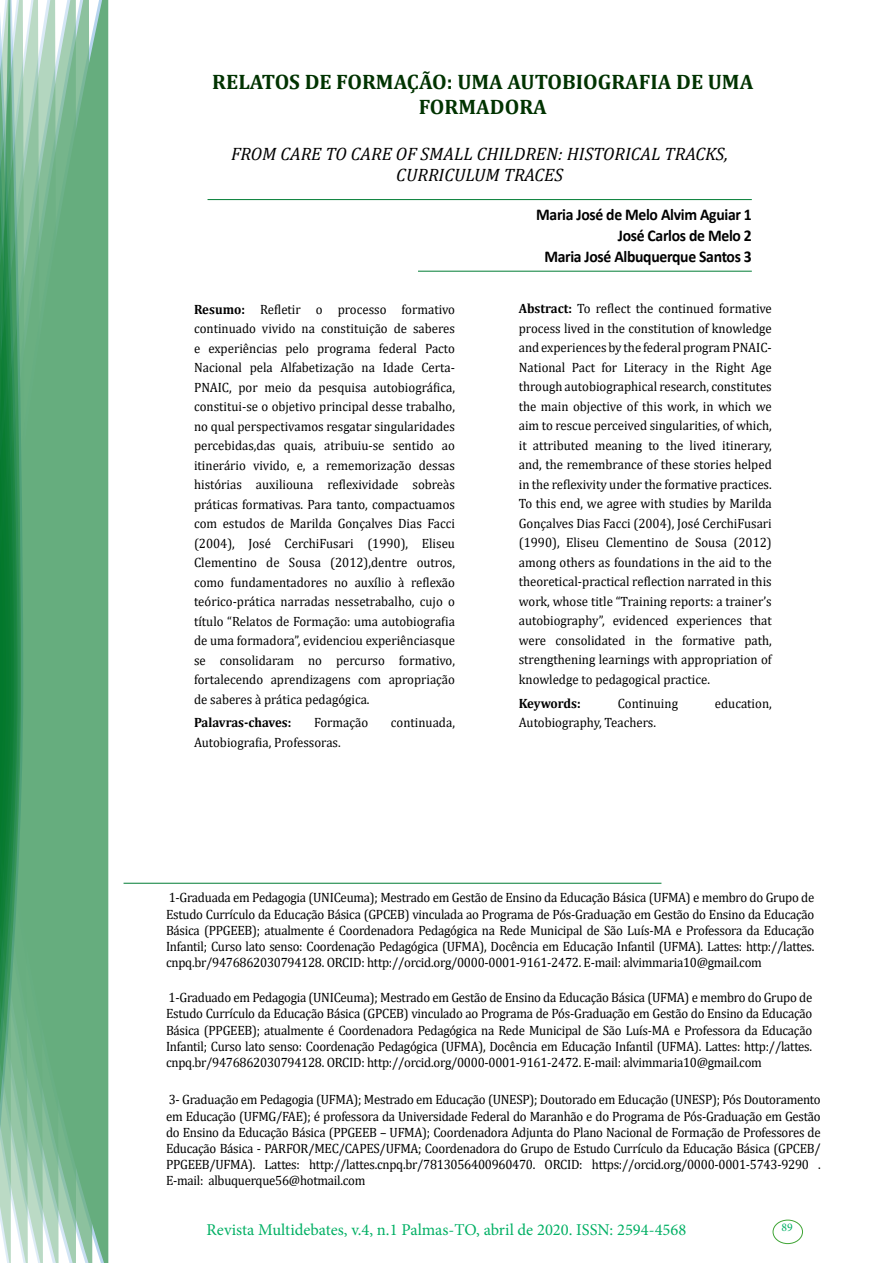
<style>
.page{position:relative;width:893px;height:1263px;background:#fff}
.page>*{position:absolute;margin:0;border:0;box-sizing:border-box;transform-origin:0 0}
.t1{font:700 21px/25.2px "Cambria";color:#030;text-align:center}
.t2{font:italic 18px/21.6px "Cambria";color:#000;text-align:center}
.t3{font:700 16.5px/21px "Calibri";letter-spacing:-.02em;color:#000;text-align:right;scale:.95 1}
.t4{font:16.5px "Minion Pro";color:#00b064}
.t5{font:13.5px/19.5px "Cambria";letter-spacing:-.01em;color:#000;text-align:justify;scale:.95 1}
.t6{font:700 13.5px "Cambria";color:#000;scale:.95 1}
.t7{font:11.7px "Minion Pro";color:#00b064}
.s1{font-weight:700}
</style>
<div class="page">
<div style="left:95px;top:0;width:14px;height:1263px;background:#66ad7e"></div>
<svg style="left:79px;top:0;width:16px;height:1263px;background:#6cb083"></svg>
<svg style="left:62px;top:0;width:17px;height:1263px;background:#6fb287"></svg>
<svg style="left:45px;top:0;width:17px;height:1263px;background:#77b68d"></svg>
<svg style="left:30px;top:0;width:15px;height:1263px;background:#7bb891"></svg>
<svg style="left:0;top:0;width:30px;height:1263px;background:#5ba779"></svg>
<div style="left:772px;top:1219px;width:31px;height:25px;border:1px solid #3fa535;border-radius:50%"></div>
<hr style="left:124px;top:883px;width:537px;height:1px;background:#007c34">
<hr style="left:208px;top:199px;width:544px;height:1px;background:#007c34">
<hr style="left:418px;top:271px;width:334px;height:1px;background:#007c34">
<h1 class="t1" style="left:212px;top:68px;width:543px">RELATOS DE FORMAÇÃO: UMA AUTOBIOGRAFIA DE UMA<br>FORMADORA</h1>
<h2 class="t2" style="left:231px;top:142px;width:498px">FROM CARE TO CARE OF SMALL CHILDREN: HISTORICAL TRACKS,<br>CURRICULUM TRACES</h2>
<p class="t3" style="left:536px;top:204px;width:228px">Maria José de Melo Alvim Aguiar 1<br>José Carlos de Melo 2<br>Maria José Albuquerque Santos 3</p>
<p class="t5" style="left:194px;top:299px;width:276px"><span class="s1">Resumo:</span> Refletir o processo formativo continuado vivido na constituição de saberes e experiências pelo programa federal Pacto Nacional pela Alfabetização na Idade Certa-PNAIC, por meio da pesquisa autobiográfica, constitui-se o objetivo principal desse trabalho, no qual perspectivamos resgatar singularidades percebidas,das quais, atribuiu-se sentido ao itinerário vivido, e, a rememorização dessas histórias auxiliouna reflexividade sobreàs práticas formativas. Para tanto, compactuamos com estudos de Marilda Gonçalves Dias Facci (2004), José CerchiFusari (1990), Eliseu Clementino de Sousa (2012),dentre outros, como fundamentadores no auxílio à reflexão teórico-prática narradas nessetrabalho, cujo o título “Relatos de Formação: uma autobiografia de uma formadora”, evidenciou experiênciasque se consolidaram no percurso formativo, fortalecendo aprendizagens com apropriação de saberes à prática pedagógica.</p>
<p class="t6" style="left:194px;top:713px;width:104px">Palavras-chaves:</p>
<p class="t5" style="left:314px;top:713px;width:59px">Formação</p>
<p class="t5" style="left:391px;top:713px;width:69px">continuada,</p>
<p class="t5" style="left:194px;top:732px;width:156px">Autobiografia, Professoras.</p>
<p class="t5" style="left:519px;top:299px;width:268px"><span class="s1">Abstract:</span> To reflect the continued formative process lived in the constitution of knowledge and experiences by the federal program PNAIC-National Pact for Literacy in the Right Age through autobiographical research, constitutes the main objective of this work, in which we aim to rescue perceived singularities, of which, it attributed meaning to the lived itinerary, and, the remembrance of these stories helped in the reflexivity under the formative practices.<br>To this end, we agree with studies by Marilda Gonçalves Dias Facci (2004), José CerchiFusari (1990), Eliseu Clementino de Sousa (2012) among others as foundations in the aid to the theoretical-practical reflection narrated in this work, whose title “Training reports: a trainer’s autobiography”, evidenced experiences that were consolidated in the formative path, strengthening learnings with appropriation of knowledge to pedagogical practice.</p>
<p class="t6" style="left:519px;top:693px;width:67px">Keywords:</p>
<p class="t5" style="left:618px;top:693px;width:65px">Continuing</p>
<p class="t5" style="left:715px;top:693px;width:61px">education,</p>
<p class="t5" style="left:519px;top:713px;width:146px">Autobiography, Teachers.</p>
<p class="t5" style="left:166px;top:890px;width:684px;line-height:16.2px">1-Graduada em Pedagogia (UNICeuma); Mestrado em Gestão de Ensino da Educação Básica (UFMA) e membro do Grupo de Estudo Currículo da Educação Básica (GPCEB) vinculada ao Programa de Pós-Graduação em Gestão do Ensino da Educação Básica (PPGEEB); atualmente é Coordenadora Pedagógica na Rede Municipal de São Luís-MA e Professora da Educação Infantil; Curso lato senso: Coordenação Pedagógica (UFMA), Docência em Educação Infantil (UFMA). Lattes: http://lattes. cnpq.br/9476862030794128. ORCID: http://orcid.org/0000-0001-9161-2472. E-mail: alvimmaria10@gmail.com</p>
<p class="t5" style="left:166px;top:989px;width:682px;line-height:16.2px">1-Graduado em Pedagogia (UNICeuma); Mestrado em Gestão de Ensino da Educação Básica (UFMA) e membro do Grupo de Estudo Currículo da Educação Básica (GPCEB) vinculado ao Programa de Pós-Graduação em Gestão do Ensino da Educação Básica (PPGEEB); atualmente é Coordenadora Pedagógica na Rede Municipal de São Luís-MA e Professora da Educação Infantil; Curso lato senso: Coordenação Pedagógica (UFMA), Docência em Educação Infantil (UFMA). Lattes: http://lattes. cnpq.br/9476862030794128. ORCID: http://orcid.org/0000-0001-9161-2472. E-mail: alvimmaria10@gmail.com</p>
<p class="t5" style="left:166px;top:1092px;width:691px;line-height:16.2px">3- Graduação em Pedagogia (UFMA); Mestrado em Educação (UNESP); Doutorado em Educação (UNESP); Pós Doutoramento em Educação (UFMG/FAE); é professora da Universidade Federal do Maranhão e do Programa de Pós-Graduação em Gestão do Ensino da Educação Básica (PPGEEB – UFMA); Coordenadora Adjunta do Plano Nacional de Formação de Professores de Educação Básica - PARFOR/MEC/CAPES/UFMA; Coordenadora do Grupo de Estudo Currículo da Educação Básica (GPCEB/ PPGEEB/UFMA). Lattes: http://lattes.cnpq.br/7813056400960470. ORCID: https://orcid.org/0000-0001-5743-9290 .<br>E-mail: albuquerque56@hotmail.com</p>
<p class="t4" style="left:207px;top:1218px;width:481px">Revista Multidebates, v.4, n.1 Palmas-TO, abril de 2020. ISSN: 2594-4568</p>
<p class="t7" style="left:781px;top:1219px;width:13px">89</p>
</div>
